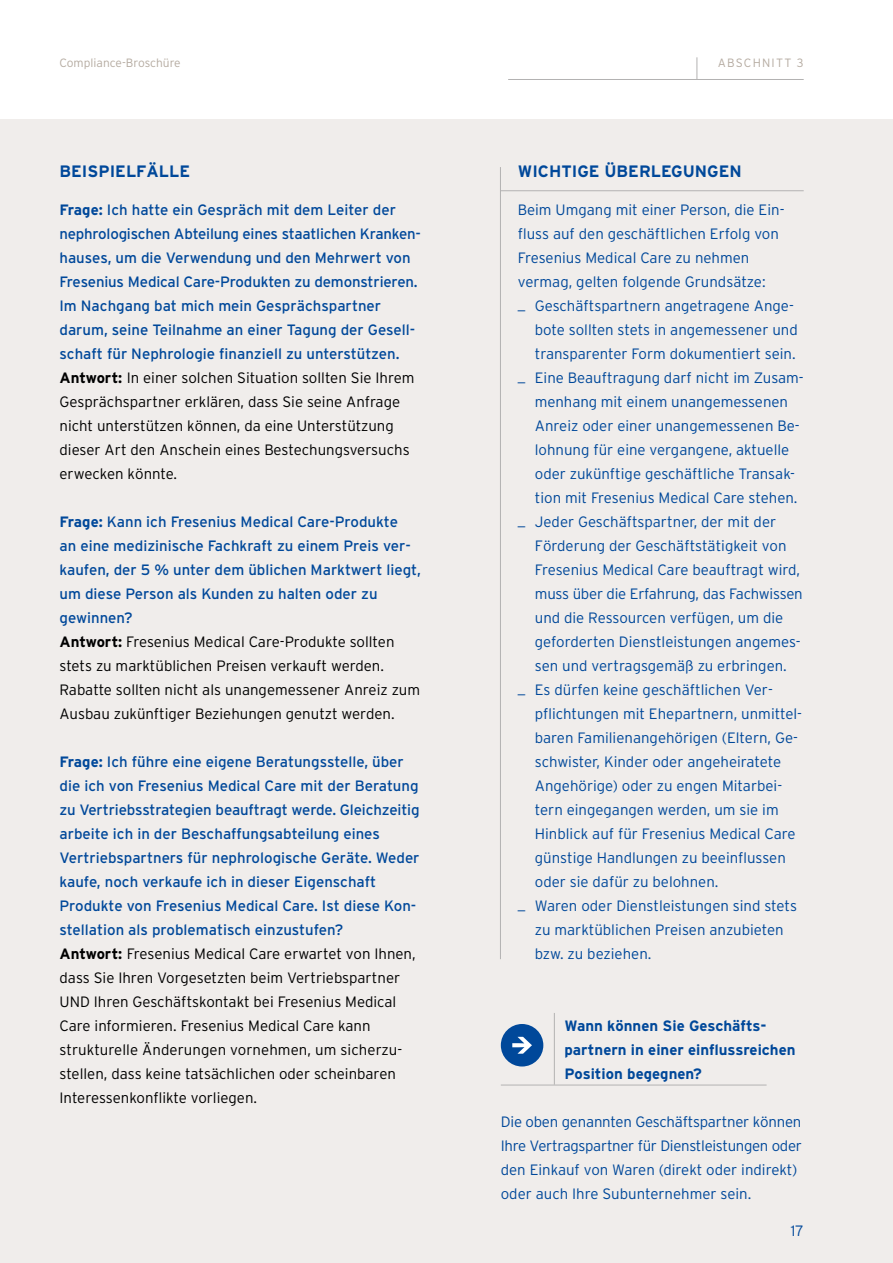
<style>
.page{position:relative;width:893px;height:1263px;background:#fff}
.page>*{position:absolute;margin:0;border:0;box-sizing:border-box;transform-origin:0 0}
.t1{font:700 16.5px "Interstate";color:#00489a}
.t2{font:15px/24px "Interstate";color:#00489a}
.t3{font:300 15px/24px "Interstate";color:#00489a}
.t4{font:700 15px/24px "Interstate";color:#00489a}
.t5{font:300 12px "Interstate";color:#b5aba1}
.t6{font:300 12px "Interstate";letter-spacing:.1em;color:#b5aba1}
.s1{font-weight:700}
.s2{font-weight:700;color:#000}
.s3{font-weight:300;color:#000}
</style>
<div class="page">
<div style="left:0;top:119px;width:893px;height:1144px;background:#f0edeb"></div>
<div style="left:501px;top:1024px;width:42px;height:42px;background:#00489a;border-radius:50%"></div>
<svg style="left:512px;top:1037px;width:20px;height:17px"></svg>
<hr style="left:554px;top:1013px;width:1px;height:72px;background:#b3b2b2">
<hr style="left:501px;top:1085px;width:266px;height:1px;background:#b3b2b2">
<hr style="left:508px;top:79px;width:296px;height:1px;background:#b3b2b2">
<svg style="left:696px;top:57px;width:1px;height:22px"></svg>
<hr style="left:500px;top:167px;width:1px;height:792px;background:#b3b2b2">
<hr style="left:501px;top:190px;width:303px;height:1px;background:#b3b2b2">
<p class="t5" style="left:60px;top:56px;width:123px">Compliance-Broschüre</p>
<p class="t6" style="left:718px;top:56px;width:88px">ABSCHNITT 3</p>
<p class="t1" style="left:60px;top:162px;width:132px">BEISPIELFÄLLE</p>
<p class="t1" style="left:518px;top:162px;width:225px">WICHTIGE ÜBERLEGUNGEN</p>
<p class="t2" style="left:60px;top:198px;width:363px"><span class="s1">Frage:</span> Ich hatte ein Gespräch mit dem Leiter der nephrologischen Abteilung eines staatlichen Kranken&shy;hauses, um die Verwendung und den Mehrwert von Fresenius Medical Care-Produkten zu demonstrieren.<br>Im Nachgang bat mich mein Gesprächspartner darum, seine Teilnahme an einer Tagung der Gesell&shy;schaft für Nephrologie finanziell zu unterstützen.<br><span class="s2">Antwort:</span> <span class="s3">In einer solchen Situation sollten Sie Ihrem Gesprächspartner erklären, dass Sie seine Anfrage nicht unterstützen können, da eine Unterstützung dieser Art den Anschein eines Bestechungsversuchs erwecken könnte.</span></p>
<p class="t2" style="left:60px;top:510px;width:363px"><span class="s1">Frage:</span> Kann ich Fresenius Medical Care-Produkte<br>an eine medizinische Fachkraft zu einem Preis ver&shy;kaufen, der 5 % unter dem üblichen Marktwert liegt, um diese Person als Kunden zu halten oder zu gewinnen?<br><span class="s2">Antwort:</span> <span class="s3">Fresenius Medical Care-Produkte sollten stets zu marktüblichen Preisen verkauft werden.<br>Rabatte sollten nicht als unangemessener Anreiz zum Ausbau zukünftiger Beziehungen genutzt werden.</span></p>
<p class="t2" style="left:60px;top:750px;width:362px"><span class="s1">Frage:</span> Ich führe eine eigene Beratungsstelle, über die ich von Fresenius Medical Care mit der Beratung zu Vertriebsstrategien beauftragt werde. Gleichzeitig arbeite ich in der Beschaffungsabteilung eines Vertriebspartners für nephrologische Geräte. Weder kaufe, noch verkaufe ich in dieser Eigenschaft Produkte von Fresenius Medical Care. Ist diese Kon&shy;stellation als problematisch einzustufen?<br><span class="s2">Antwort:</span> <span class="s3">Fresenius Medical Care erwartet von Ihnen, dass Sie Ihren Vorgesetzten beim Vertriebspartner UND Ihren Geschäftskontakt bei Fresenius Medical Care informieren. Fresenius Medical Care kann strukturelle Änderungen vornehmen, um sicherzu&shy;stellen, dass keine tatsächlichen oder scheinbaren Interessenkonflikte vorliegen.</span></p>
<p class="t3" style="left:518px;top:198px;width:268px">Beim Umgang mit einer Person, die Ein-</p>
<p class="t3" style="left:518px;top:222px;width:263px">fluss auf den geschäftlichen Erfolg von</p>
<p class="t3" style="left:518px;top:246px;width:233px">Fresenius Medical Care zu nehmen</p>
<p class="t3" style="left:518px;top:270px;width:249px">vermag, gelten folgende Grundsätze:</p>
<p class="t3" style="left:518px;top:294px;width:278px">_ Geschäftspartnern angetragene Ange-</p>
<p class="t3" style="left:535px;top:318px;width:264px">bote sollten stets in angemessener und</p>
<p class="t3" style="left:535px;top:342px;width:262px">transparenter Form dokumentiert sein.</p>
<p class="t3" style="left:518px;top:366px;width:287px">_ Eine Beauftragung darf nicht im Zusam-</p>
<p class="t3" style="left:535px;top:390px;width:255px">menhang mit einem unangemessenen</p>
<p class="t3" style="left:535px;top:414px;width:266px">Anreiz oder einer unangemessenen Be-</p>
<p class="t3" style="left:535px;top:438px;width:256px">lohnung für eine vergangene, aktuelle</p>
<p class="t3" style="left:535px;top:462px;width:262px">oder zukünftige geschäftliche Transak-</p>
<p class="t3" style="left:535px;top:486px;width:264px">tion mit Fresenius Medical Care stehen.</p>
<p class="t3" style="left:518px;top:510px;width:260px">_ Jeder Geschäftspartner, der mit der</p>
<p class="t3" style="left:535px;top:534px;width:253px">Förderung der Geschäftstätigkeit von</p>
<p class="t3" style="left:535px;top:558px;width:267px">Fresenius Medical Care beauftragt wird,</p>
<p class="t3" style="left:535px;top:582px;width:269px">muss über die Erfahrung, das Fachwissen</p>
<p class="t3" style="left:535px;top:606px;width:250px">und die Ressourcen verfügen, um die</p>
<p class="t3" style="left:535px;top:630px;width:267px">geforderten Dienstleistungen angemes-</p>
<p class="t3" style="left:535px;top:654px;width:254px">sen und vertragsgemäß zu erbringen.</p>
<p class="t3" style="left:518px;top:678px;width:257px">_ Es dürfen keine geschäftlichen Ver-</p>
<p class="t3" style="left:535px;top:702px;width:269px">pflichtungen mit Ehepartnern, unmittel-</p>
<p class="t3" style="left:535px;top:726px;width:265px">baren Familienangehörigen (Eltern, Ge-</p>
<p class="t3" style="left:535px;top:750px;width:248px">schwister, Kinder oder angeheiratete</p>
<p class="t3" style="left:535px;top:774px;width:249px">Angehörige) oder zu engen Mitarbei-</p>
<p class="t3" style="left:535px;top:798px;width:245px">tern eingegangen werden, um sie im</p>
<p class="t3" style="left:535px;top:822px;width:262px">Hinblick auf für Fresenius Medical Care</p>
<p class="t3" style="left:535px;top:846px;width:252px">günstige Handlungen zu beeinflussen</p>
<p class="t3" style="left:535px;top:870px;width:185px">oder sie dafür zu belohnen.</p>
<p class="t3" style="left:518px;top:894px;width:281px">_ Waren oder Dienstleistungen sind stets</p>
<p class="t3" style="left:535px;top:918px;width:250px">zu marktüblichen Preisen anzubieten</p>
<p class="t3" style="left:535px;top:942px;width:118px">bzw. zu beziehen.</p>
<p class="t4" style="left:565px;top:1014px;width:232px">Wann können Sie Geschäfts&shy;partnern in einer einflussreichen<br>Position begegnen?</p>
<p class="t3" style="left:501px;top:1110px;width:303px">Die oben genannten Geschäftspartner können Ihre Vertragspartner für Dienstleistungen oder den Einkauf von Waren (direkt oder indirekt) oder auch Ihre Subunternehmer sein.</p>
<p class="t3" style="left:791px;top:1218px;width:15px">17</p>
</div>
